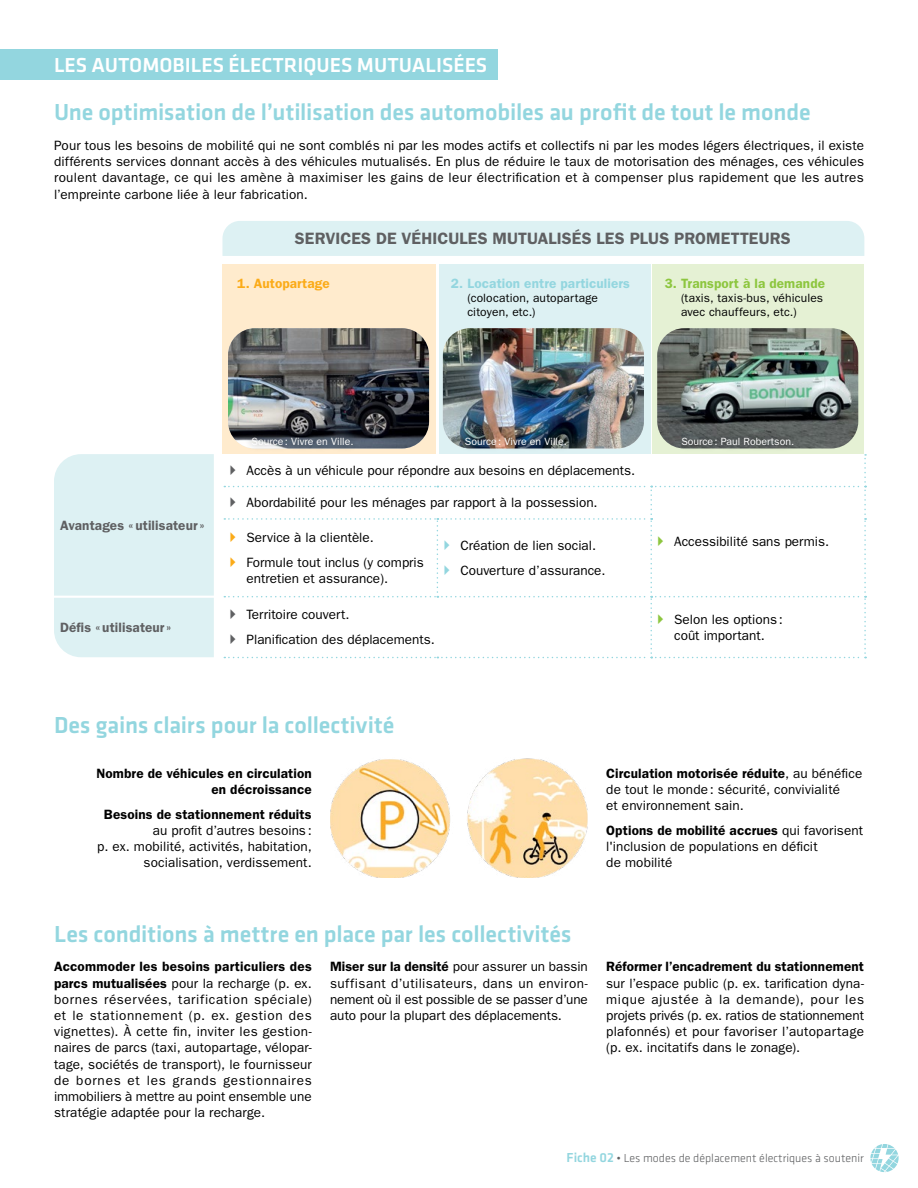
<style>
.page{position:relative;width:918px;height:1188px;background:#fff}
.page>*{position:absolute;margin:0;border:0;box-sizing:border-box;transform-origin:0 0}
.t1{font:500 24px "Klavika Basic";letter-spacing:-.005em;color:#93d6df}
.t2{font:500 21px "Klavika Basic";color:#fff}
.t3{font:16.5px "Franklin Gothic LT Pro Dm";letter-spacing:.005em;color:#5f6062}
.t4{font:13.5px/16.2px "Franklin Gothic LT Pro";color:#000}
.t5{font:13.5px/16.2px "Franklin Gothic LT Pro Dm";letter-spacing:.01em;color:#000;text-align:right}
.t6{font:13.5px "Franklin Gothic LT Pro Dm";letter-spacing:.01em;color:#5f6062}
.t7{font:13.5px "Franklin Gothic LT Pro Dm";letter-spacing:.01em;color:#93d6df}
.t8{font:13.5px "Franklin Gothic LT Pro Dm";letter-spacing:.01em;color:#8dc63f}
.t9{font:13.5px "Franklin Gothic LT Pro Dm";letter-spacing:.01em;color:#fbab18}
.t10{font:12px/14.4px "Franklin Gothic LT Pro";letter-spacing:.01em;color:#000}
.t11{font:300 12px "Klavika Basic";color:#5f6062}
.t12{font:10.5px "Franklin Gothic LT Pro";color:#fff}
.s1{font-family:"Franklin Gothic LT Pro"}
.s2{font-family:"Franklin Gothic LT Pro Dm"}
.s3{font-weight:500;font-size:13.5px;color:#93d6df}
</style>
<div class="page">
<svg style="left:870px;top:1144px;width:29px;height:28px"></svg>
<div style="left:653px;top:265px;width:211px;height:189px;background:#e5f1d4"></div>
<div style="left:439px;top:265px;width:211px;height:189px;background:#ddf1f3"></div>
<div style="left:222px;top:265px;width:214px;height:189px;background:#ffebcd"></div>
<div style="left:54px;top:454px;width:160px;height:203px;background:#ddf1f3"></div>
<div style="left:222px;top:221px;width:642px;height:35px;background:#ddf1f3"></div>
<div style="left:0;top:49px;width:498px;height:31px;background:#93d6df"></div>
<img style="left:330px;top:759px;width:120px;height:119px">
<img style="left:467px;top:758px;width:121px;height:120px">
<img style="left:657px;top:328px;width:201px;height:120px">
<img style="left:443px;top:328px;width:201px;height:120px">
<img style="left:228px;top:328px;width:201px;height:120px">
<div style="left:674px;top:429px;width:127px;height:24px;background:#000;opacity:.5"></div>
<div style="left:458px;top:429px;width:116px;height:24px;background:#000;opacity:.5"></div>
<div style="left:244px;top:429px;width:117px;height:24px;background:#000;opacity:.5"></div>
<svg style="left:224px;top:454px;width:642px;height:204px"></svg>
<h2 class="t2" style="left:54px;top:51px;width:435px">LES AUTOMOBILES ÉLECTRIQUES MUTUALISÉES</h2>
<h1 class="t1" style="left:54px;top:96px;width:758px">Une optimisation de l’utilisation des automobiles au profit de tout le monde</h1>
<p class="t4" style="left:54px;top:137px;width:812px;text-align:justify">Pour tous les besoins de mobilité qui ne sont comblés ni par les modes actifs et collectifs ni par les modes légers électriques, il existe différents services donnant accès à des véhicules mutualisés. En plus de réduire le taux de motorisation des ménages, ces véhicules roulent davantage, ce qui les amène à maximiser les gains de leur électrification et à compenser plus rapidement que les autres l’empreinte carbone liée à leur fabrication.</p>
<p class="t3" style="left:295px;top:229px;width:497px">SERVICES DE VÉHICULES MUTUALISÉS LES PLUS PROMETTEURS</p>
<p class="t9" style="left:237px;top:275px;width:94px">1. Autopartage</p>
<p class="t7" style="left:451px;top:275px;width:181px">2. Location entre particuliers</p>
<p class="t10" style="left:467px;top:291px;width:132px">(colocation, autopartage citoyen, etc.)</p>
<p class="t8" style="left:665px;top:275px;width:162px">3. Transport à la demande</p>
<p class="t10" style="left:681px;top:291px;width:144px">(taxis, taxis-bus, véhicules avec chauffeurs, etc.)</p>
<p class="t12" style="left:252px;top:436px;width:104px">Source: Vivre en Ville.</p>
<p class="t12" style="left:465px;top:436px;width:104px">Source: Vivre en Ville.</p>
<p class="t12" style="left:681px;top:436px;width:114px">Source: Paul Robertson.</p>
<p class="t6" style="left:60px;top:517px;width:146px">Avantages «utilisateur »</p>
<p class="t4" style="left:247px;top:462px;width:390px">Accès à un véhicule pour répondre aux besoins en déplacements.</p>
<p class="t4" style="left:247px;top:495px;width:353px">Abordabilité pour les ménages par rapport à la possession.</p>
<p class="t4" style="left:247px;top:525px;width:179px;line-height:24.8px">Service à la clientèle.<br>Formule tout inclus (y compris</p>
<p class="t4" style="left:247px;top:570px;width:143px">entretien et assurance).</p>
<p class="t4" style="left:460px;top:533px;width:147px;line-height:24.8px">Création de lien social.<br>Couverture d’assurance.</p>
<p class="t4" style="left:674px;top:534px;width:156px">Accessibilité sans permis.</p>
<p class="t6" style="left:60px;top:619px;width:113px">Défis «utilisateur »</p>
<p class="t4" style="left:247px;top:603px;width:190px;line-height:24.8px">Territoire couvert.<br>Planification des déplacements.</p>
<p class="t4" style="left:674px;top:611px;width:110px">Selon les options: coût important.</p>
<h1 class="t1" style="left:54px;top:709px;width:342px">Des gains clairs pour la collectivité</h1>
<p class="t5" style="left:96px;top:765px;width:217px">Nombre de véhicules en circulation en décroissance</p>
<p class="t5" style="left:104px;top:806px;width:209px">Besoins de stationnement réduits</p>
<p class="t4" style="left:97px;top:822px;width:216px;text-align:right">au profit d’autres besoins:<br>p. ex. mobilité, activités, habitation, socialisation, verdissement.</p>
<p class="t5" style="left:606px;top:765px;width:258px">Circulation motorisée réduite<span class="s1">, au bénéfice</span></p>
<p class="t4" style="left:606px;top:781px;width:235px">de tout le monde: sécurité, convivialité et environnement sain.</p>
<p class="t5" style="left:606px;top:822px;width:258px">Options de mobilité accrues <span class="s1">qui favorisent</span></p>
<p class="t4" style="left:606px;top:839px;width:213px">l'inclusion de populations en déficit de mobilité</p>
<h1 class="t1" style="left:54px;top:917px;width:519px">Les conditions à mettre en place par les collectivités</h1>
<p class="t5" style="left:54px;top:959px;width:259px">Accommoder les besoins particuliers des</p>
<p class="t4" style="left:54px;top:975px;width:259px;text-align:justify"><span class="s2">parcs mutualisées</span> pour la recharge (p. ex. bornes réservées, tarification spéciale) et le stationnement (p. ex. gestion des vignettes). À cette fin, inviter les gestion&shy;naires de parcs (taxi, autopartage, vélopar&shy;tage, sociétés de transport), le fournisseur de bornes et les grands gestionnaires immobiliers à mettre au point ensemble une stratégie adaptée pour la recharge.</p>
<p class="t4" style="left:330px;top:959px;width:259px;text-align:justify"><span class="s2">Miser sur la densité</span> pour assurer un bassin suffisant d’utilisateurs, dans un environ&shy;nement où il est possible de se passer d’une auto pour la plupart des déplacements.</p>
<p class="t5" style="left:606px;top:959px;width:259px">Réformer l’encadrement du stationnement</p>
<p class="t4" style="left:606px;top:975px;width:259px;text-align:justify">sur l’espace public (p. ex. tarification dyna&shy;mique ajustée à la demande), pour les projets privés (p. ex. ratios de stationnement plafonnés) et pour favoriser l’autopartage (p. ex. incitatifs dans le zonage).</p>
<p class="t11" style="left:567px;top:1150px;width:299px"><span class="s3">Fiche 02</span> • Les modes de déplacement électriques à soutenir</p>
</div>
